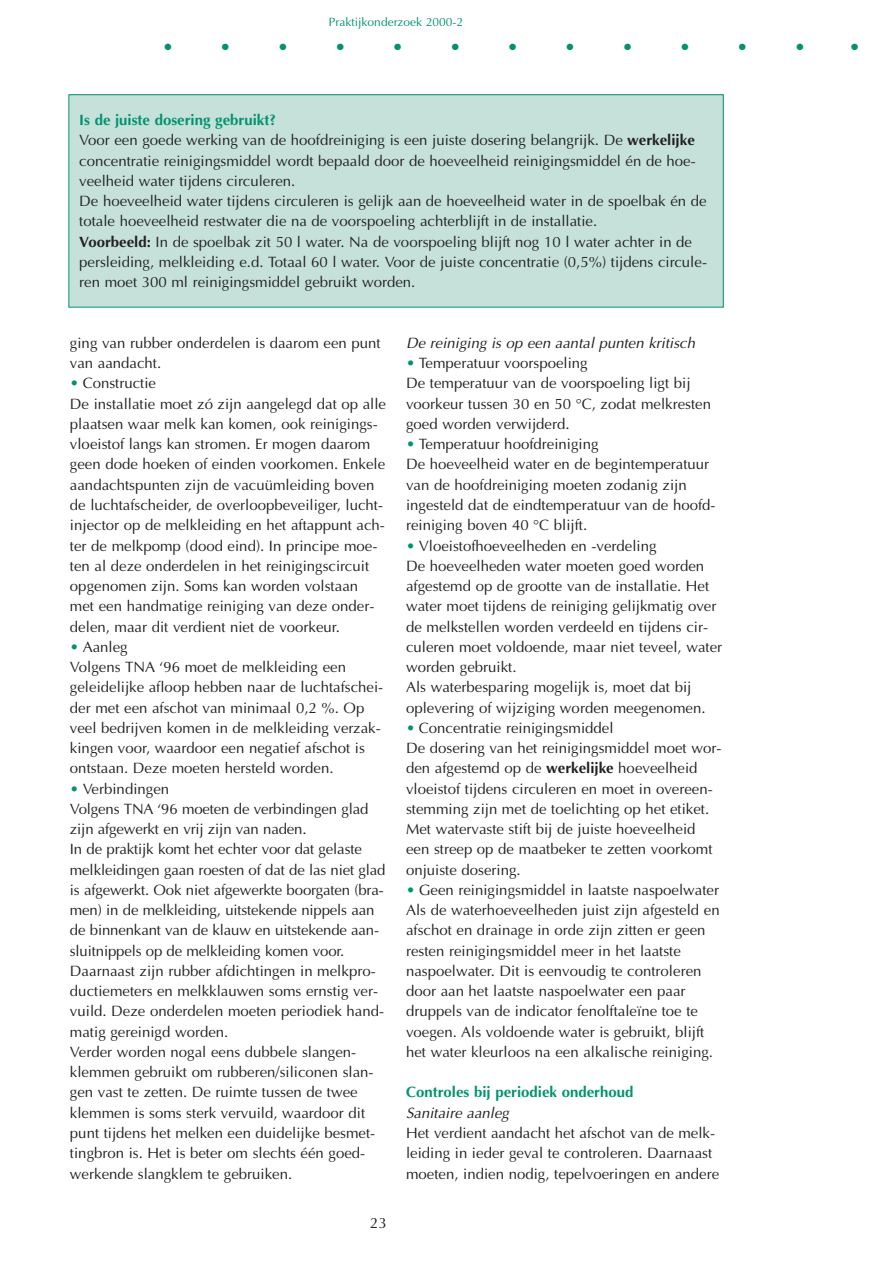
<style>
.page{position:relative;width:893px;height:1262px;background:#fff}
.page>*{position:absolute;margin:0;border:0;box-sizing:border-box;transform-origin:0 0}
.t1{font:15px/20.2px "Optima";color:#231f20}
.t2{font:italic 15px "Optima";color:#231f20}
.t3{font:700 15px "Optima";color:#009370}
.t4{font:12px "Optima";color:#009370}
.t5{font:9px "Zapf Dingbats";color:#009370}
.s1{font-weight:700;color:#009370}
.s2{font-weight:700}
.s3{color:#009370}
</style>
<div class="page">
<div style="left:69px;top:95px;width:654px;height:212px;background:#c5e1d9"></div>
<div style="left:68px;top:94px;width:655px;height:213px;border:1px solid #009370"></div>
<p class="t4" style="left:329px;top:17px;width:136px">Praktijkonderzoek 2000-2</p>
<p class="t5" style="left:164px;top:43px;width:9px">●</p>
<p class="t5" style="left:222px;top:43px;width:9px">●</p>
<p class="t5" style="left:279px;top:43px;width:9px">●</p>
<p class="t5" style="left:337px;top:43px;width:9px">●</p>
<p class="t5" style="left:394px;top:43px;width:9px">●</p>
<p class="t5" style="left:452px;top:43px;width:9px">●</p>
<p class="t5" style="left:509px;top:43px;width:9px">●</p>
<p class="t5" style="left:566px;top:43px;width:9px">●</p>
<p class="t5" style="left:624px;top:43px;width:9px">●</p>
<p class="t5" style="left:681px;top:43px;width:9px">●</p>
<p class="t5" style="left:739px;top:43px;width:9px">●</p>
<p class="t5" style="left:796px;top:43px;width:9px">●</p>
<p class="t5" style="left:851px;top:43px;width:9px">●</p>
<p class="t1" style="left:79px;top:111px;width:629px"><span class="s1">Is de juiste dosering gebruikt?<br></span>Voor een goede werking van de hoofdreiniging is een juiste dosering belangrijk. De <span class="s2">werkelijke </span>concentratie reinigingsmiddel wordt bepaald door de hoeveelheid reinigingsmiddel én de hoe&shy;veelheid water tijdens circuleren.<br>De hoeveelheid water tijdens circuleren is gelijk aan de hoeveelheid water in de spoelbak én de totale hoeveelheid restwater die na de voorspoeling achterblijft in de installatie.<br><span class="s2">Voorbeeld:</span> In de spoelbak zit 50 l water. Na de voorspoeling blijft nog 10 l water achter in de persleiding, melkleiding e.d. Totaal 60 l water. Voor de juiste concentratie (0,5%) tijdens circule&shy;ren moet 300 ml reinigingsmiddel gebruikt worden.</p>
<p class="t1" style="left:70px;top:334px;width:312px">ging van rubber onderdelen is daarom een punt van aandacht.</p>
<p class="t1" style="left:70px;top:375px;width:317px"><span class="s3">•</span> Constructie<br>De installatie moet zó zijn aangelegd dat op alle plaatsen waar melk kan komen, ook reinigings&shy;vloeistof langs kan stromen. Er mogen daarom geen dode hoeken of einden voorkomen. Enkele aandachtspunten zijn de vacuümleiding boven de luchtafscheider, de overloopbeveiliger, lucht&shy;injector op de melkleiding en het aftappunt ach&shy;ter de melkpomp (dood eind). In principe moe&shy;ten al deze onderdelen in het reinigingscircuit opgenomen zijn. Soms kan worden volstaan<br>met een handmatige reiniging van deze onder&shy;delen, maar dit verdient niet de voorkeur.</p>
<p class="t1" style="left:70px;top:638px;width:315px"><span class="s3">•</span> Aanleg<br>Volgens TNA ‘96 moet de melkleiding een geleidelijke afloop hebben naar de luchtafschei&shy;der met een afschot van minimaal 0,2 %. Op veel bedrijven komen in de melkleiding verzak&shy;kingen voor, waardoor een negatief afschot is ontstaan. Deze moeten hersteld worden.</p>
<p class="t1" style="left:70px;top:780px;width:317px"><span class="s3">•</span> Verbindingen<br>Volgens TNA ‘96 moeten de verbindingen glad zijn afgewerkt en vrij zijn van naden.<br>In de praktijk komt het echter voor dat gelaste melkleidingen gaan roesten of dat de las niet glad is afgewerkt. Ook niet afgewerkte boorgaten (bra&shy;men) in de melkleiding, uitstekende nippels aan de binnenkant van de klauw en uitstekende aan&shy;sluitnippels op de melkleiding komen voor.<br>Daarnaast zijn rubber afdichtingen in melkpro&shy;ductiemeters en melkklauwen soms ernstig ver&shy;vuild. Deze onderdelen moeten periodiek hand&shy;matig gereinigd worden.<br>Verder worden nogal eens dubbele slangen&shy;klemmen gebruikt om rubberen/siliconen slan&shy;gen vast te zetten. De ruimte tussen de twee klemmen is soms sterk vervuild, waardoor dit punt tijdens het melken een duidelijke besmet&shy;tingbron is. Het is beter om slechts één goed&shy;werkende slangklem te gebruiken.</p>
<p class="t1" style="left:370px;top:1214px;width:18px">23</p>
<p class="t2" style="left:406px;top:337px;width:293px">De reiniging is op een aantal punten kritisch</p>
<p class="t1" style="left:406px;top:354px;width:306px"><span class="s3">•</span> Temperatuur voorspoeling<br>De temperatuur van de voorspoeling ligt bij voorkeur tussen 30 en 50 °C, zodat melkresten goed worden verwijderd.</p>
<p class="t1" style="left:406px;top:435px;width:311px"><span class="s3">•</span> Temperatuur hoofdreiniging<br>De hoeveelheid water en de begintemperatuur van de hoofdreiniging moeten zodanig zijn ingesteld dat de eindtemperatuur van de hoofd&shy;reiniging boven 40 °C blijft.</p>
<p class="t1" style="left:406px;top:537px;width:317px"><span class="s3">•</span> Vloeistofhoeveelheden en -verdeling<br>De hoeveelheden water moeten goed worden afgestemd op de grootte van de installatie. Het water moet tijdens de reiniging gelijkmatig over de melkstellen worden verdeeld en tijdens cir&shy;culeren moet voldoende, maar niet teveel, water worden gebruikt.<br>Als waterbesparing mogelijk is, moet dat bij oplevering of wijziging worden meegenomen.</p>
<p class="t1" style="left:406px;top:719px;width:317px"><span class="s3">•</span> Concentratie reinigingsmiddel<br>De dosering van het reinigingsmiddel moet wor&shy;den afgestemd op de <span class="s2">werkelijke</span> hoeveelheid vloeistof tijdens circuleren en moet in overeen&shy;stemming zijn met de toelichting op het etiket.<br>Met watervaste stift bij de juiste hoeveelheid een streep op de maatbeker te zetten voorkomt onjuiste dosering.</p>
<p class="t1" style="left:406px;top:881px;width:315px"><span class="s3">•</span> Geen reinigingsmiddel in laatste naspoelwater Als de waterhoeveelheden juist zijn afgesteld en afschot en drainage in orde zijn zitten er geen resten reinigingsmiddel meer in het laatste naspoelwater. Dit is eenvoudig te controleren door aan het laatste naspoelwater een paar druppels van de indicator fenolftaleïne toe te voegen. Als voldoende water is gebruikt, blijft het water kleurloos na een alkalische reiniging.</p>
<p class="t3" style="left:406px;top:1086px;width:229px">Controles bij periodiek onderhoud</p>
<p class="t2" style="left:406px;top:1106px;width:107px">Sanitaire aanleg</p>
<p class="t1" style="left:406px;top:1124px;width:315px">Het verdient aandacht het afschot van de melk&shy;leiding in ieder geval te controleren. Daarnaast moeten, indien nodig, tepelvoeringen en andere</p>
</div>
